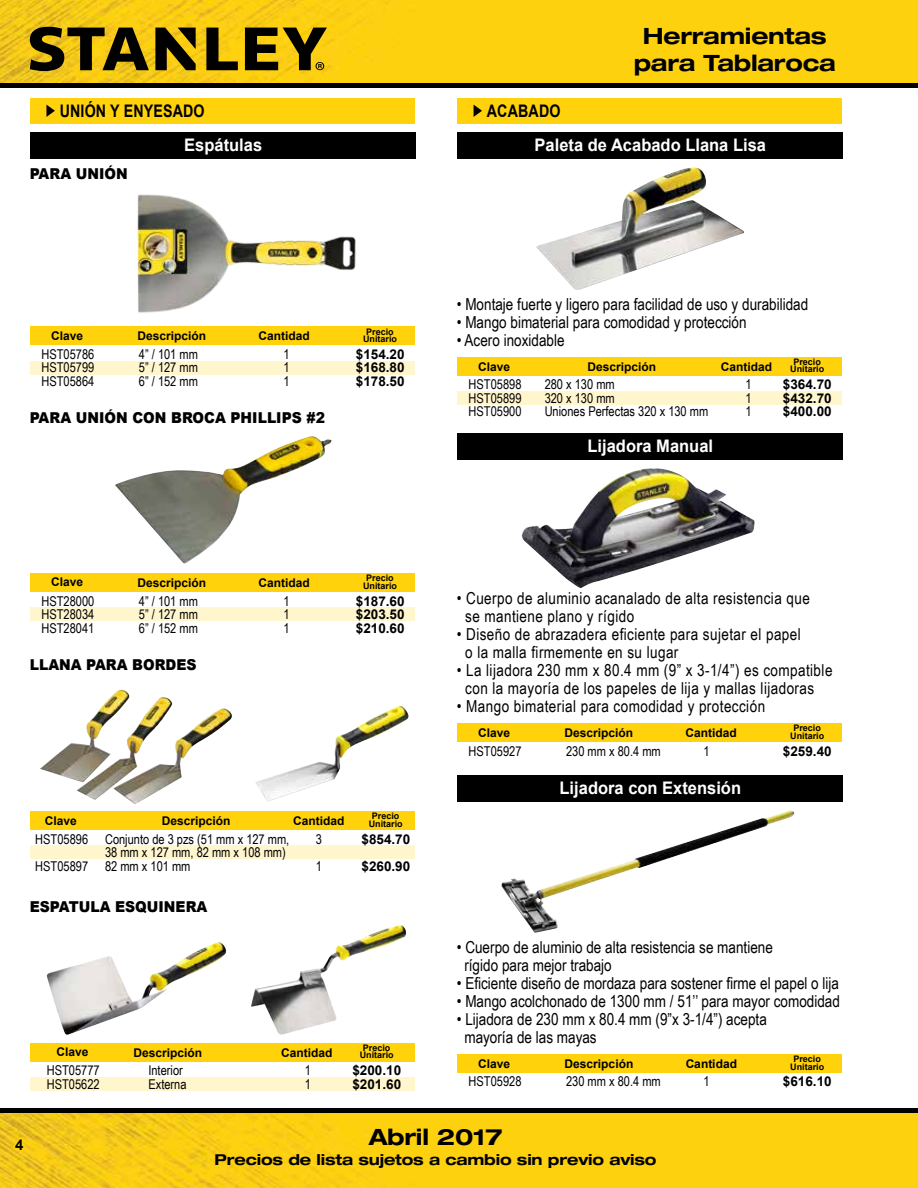
<style>
.page{position:relative;width:918px;height:1188px;background:#fff}
.page>*{position:absolute;margin:0;border:0;box-sizing:border-box;transform-origin:0 0}
.t1{font:700 expanded 22.5px/27px "Helvetica Neue";letter-spacing:-.01em;color:#000;text-align:center}
.t2{font:700 17.4px "Arial";color:#fff;scale:.95 1}
.t3{font:700 17.4px "Arial";letter-spacing:.01em;color:#000;scale:.82 1}
.t4{font:16.5px/18px "Arial Narrow";color:#000}
.t5{font:16.5px/18px "Arial Narrow";letter-spacing:.025em;color:#000}
.t6{font:900 15px "Arial";color:#000;scale:.93 1}
.t7{font:700 expanded 15px "Helvetica Neue";letter-spacing:-.01em;color:#000}
.t8{font:700 15px "Arial";color:#000}
.t9{font:13.5px/13.5px "Arial Narrow";color:#000;text-align:justify}
.t10{font:700 13.5px/13.5px "Arial";color:#000;text-align:justify}
.t11{font:700 12px "Arial";color:#000}
.t12{font:700 9px/7.5px "Arial";color:#000;text-align:center}
</style>
<div class="page">
<img style="left:0;top:0;width:918px;height:84px">
<img style="left:0;top:1113px;width:918px;height:75px">
<div style="left:0;top:1108px;width:918px;height:5px;background:#000"></div>
<hr style="left:0;top:84px;width:918px;height:4px;background:#000">
<svg style="left:12px;top:1132px;width:14px;height:21px"></svg>
<svg style="left:155px;top:28px;width:41px;height:42px;background:#564706"></svg>
<svg style="left:206px;top:28px;width:32px;height:42px"></svg>
<svg style="left:30px;top:27px;width:119px;height:44px;background:#76600b"></svg>
<svg style="left:245px;top:28px;width:82px;height:42px;background:#776108"></svg>
<div style="left:457px;top:132px;width:386px;height:26px;background:#000"></div>
<div style="left:457px;top:433px;width:386px;height:26px;background:#000"></div>
<div style="left:30px;top:132px;width:386px;height:26px;background:#000"></div>
<div style="left:30px;top:361px;width:384px;height:13px;background:#fff6ce"></div>
<div style="left:457px;top:392px;width:384px;height:13px;background:#fff6ce"></div>
<div style="left:30px;top:608px;width:384px;height:13px;background:#fff6ce"></div>
<div style="left:30px;top:846px;width:384px;height:13px;background:#fff6ce"></div>
<div style="left:30px;top:1077px;width:384px;height:14px;background:#fff6ce"></div>
<div style="left:30px;top:327px;width:384px;height:18px;background:#ffd20b"></div>
<div style="left:457px;top:357px;width:384px;height:18px;background:#ffd20b"></div>
<div style="left:457px;top:724px;width:384px;height:18px;background:#ffd20b"></div>
<div style="left:30px;top:574px;width:384px;height:18px;background:#ffd20b"></div>
<div style="left:30px;top:812px;width:384px;height:18px;background:#ffd20b"></div>
<div style="left:30px;top:1043px;width:384px;height:18px;background:#ffd20b"></div>
<div style="left:30px;top:98px;width:384px;height:25px;background:#ffd20b"></div>
<div style="left:457px;top:98px;width:384px;height:25px;background:#ffd20b"></div>
<svg style="left:46px;top:105px;width:9px;height:12px"></svg>
<svg style="left:474px;top:105px;width:8px;height:12px"></svg>
<div style="left:457px;top:775px;width:386px;height:26px;background:#000"></div>
<div style="left:457px;top:1054px;width:384px;height:19px;background:#ffd20b"></div>
<img style="left:137px;top:194px;width:219px;height:119px">
<img style="left:115px;top:436px;width:217px;height:128px">
<img style="left:40px;top:690px;width:168px;height:114px">
<img style="left:255px;top:706px;width:153px;height:96px">
<img style="left:47px;top:942px;width:179px;height:93px">
<img style="left:251px;top:925px;width:155px;height:110px">
<img style="left:536px;top:167px;width:208px;height:123px">
<img style="left:521px;top:468px;width:234px;height:120px">
<img style="left:502px;top:810px;width:292px;height:123px">
<p class="t3" style="left:60px;top:99px;width:178px">UNIÓN Y ENYESADO</p>
<p class="t3" style="left:487px;top:99px;width:91px">ACABADO</p>
<h1 class="t1" style="left:634px;top:22px;width:204px">Herramientas para Tablaroca</h1>
<p class="t6" style="left:30px;top:162px;width:107px">PARA UNIÓN</p>
<p class="t2" style="left:184px;top:133px;width:84px">Espátulas</p>
<p class="t2" style="left:535px;top:133px;width:245px">Paleta de Acabado Llana Lisa</p>
<p class="t11" style="left:51px;top:328px;width:34px">Clave</p>
<p class="t11" style="left:138px;top:328px;width:70px">Descripción</p>
<p class="t11" style="left:259px;top:328px;width:53px">Cantidad</p>
<p class="t12" style="left:363px;top:328px;width:36px">Precio<br>Unitario</p>
<p class="t4" style="left:457px;top:295px;width:353px">• Montaje fuerte y ligero para facilidad de uso y durabilidad</p>
<p class="t4" style="left:457px;top:313px;width:291px">• Mango bimaterial para comodidad y protección</p>
<p class="t4" style="left:457px;top:331px;width:109px">• Acero inoxidable</p>
<p class="t9" style="left:41px;top:347px;width:54px">HST05786<br>HST05799<br>HST05864</p>
<p class="t9" style="left:139px;top:347px;width:61px">4” / 101 mm 5” / 127 mm 6” / 152 mm</p>
<p class="t9" style="left:283px;top:347px;width:8px">1<br>1<br>1</p>
<p class="t10" style="left:356px;top:348px;width:50px">$154.20 $168.80 $178.50</p>
<p class="t6" style="left:30px;top:407px;width:319px">PARA UNIÓN CON BROCA PHILLIPS #2</p>
<p class="t11" style="left:478px;top:359px;width:34px">Clave</p>
<p class="t9" style="left:469px;top:377px;width:54px">HST05898<br>HST05899<br>HST05900</p>
<p class="t11" style="left:588px;top:359px;width:70px">Descripción</p>
<p class="t9" style="left:545px;top:377px;width:165px;text-align:left">280 x 130 mm<br>320 x 130 mm<br>Uniones Perfectas 320 x 130 mm</p>
<p class="t11" style="left:721px;top:359px;width:53px">Cantidad</p>
<p class="t9" style="left:746px;top:377px;width:8px">1<br>1<br>1</p>
<p class="t12" style="left:790px;top:358px;width:36px">Precio<br>Unitario</p>
<p class="t10" style="left:783px;top:378px;width:50px">$364.70 $432.70 $400.00</p>
<p class="t2" style="left:588px;top:434px;width:134px">Lijadora Manual</p>
<p class="t11" style="left:51px;top:574px;width:34px">Clave</p>
<p class="t11" style="left:138px;top:575px;width:70px">Descripción</p>
<p class="t11" style="left:259px;top:575px;width:53px">Cantidad</p>
<p class="t12" style="left:363px;top:575px;width:36px">Precio<br>Unitario</p>
<p class="t9" style="left:41px;top:594px;width:54px">HST28000<br>HST28034<br>HST28041</p>
<p class="t9" style="left:139px;top:594px;width:61px">4” / 101 mm 5” / 127 mm 6” / 152 mm</p>
<p class="t6" style="left:30px;top:653px;width:181px">LLANA PARA BORDES</p>
<p class="t9" style="left:283px;top:594px;width:8px">1<br>1<br>1</p>
<p class="t10" style="left:356px;top:594px;width:50px">$187.60 $203.50 $210.60</p>
<p class="t5" style="left:465px;top:589px;width:346px;text-indent:-8px">• Cuerpo de aluminio acanalado de alta resistencia que se mantiene plano y rígido</p>
<p class="t5" style="left:465px;top:625px;width:337px;text-indent:-8px">• Diseño de abrazadera eficiente para sujetar el papel o la malla firmemente en su lugar</p>
<p class="t5" style="left:465px;top:661px;width:369px;text-indent:-8px">• La lijadora 230 mm x 80.4 mm (9” x 3-1/4”) es compatible con la mayoría de los papeles de lija y mallas lijadoras</p>
<p class="t5" style="left:457px;top:697px;width:310px">• Mango bimaterial para comodidad y protección</p>
<p class="t11" style="left:478px;top:725px;width:34px">Clave</p>
<p class="t11" style="left:565px;top:725px;width:70px">Descripción</p>
<p class="t11" style="left:686px;top:725px;width:53px">Cantidad</p>
<p class="t12" style="left:790px;top:725px;width:36px">Precio<br>Unitario</p>
<p class="t9" style="left:469px;top:744px;width:54px">HST05927</p>
<p class="t9" style="left:566px;top:744px;width:96px">230 mm x 80.4 mm</p>
<p class="t9" style="left:704px;top:744px;width:8px">1</p>
<p class="t10" style="left:783px;top:745px;width:50px">$259.40</p>
<p class="t2" style="left:560px;top:776px;width:193px">Lijadora con Extensión</p>
<p class="t11" style="left:45px;top:812px;width:34px">Clave</p>
<p class="t11" style="left:162px;top:813px;width:70px">Descripción</p>
<p class="t11" style="left:293px;top:813px;width:53px">Cantidad</p>
<p class="t12" style="left:369px;top:813px;width:36px">Precio<br>Unitario</p>
<p class="t9" style="left:35px;top:825px;width:54px;line-height:27px">HST05896<br>HST05897</p>
<p class="t9" style="left:105px;top:832px;width:186px;text-align:left">Conjunto de 3 pzs (51 mm x 127 mm,<br>38 mm x 127 mm, 82 mm x 108 mm)<br>82 mm x 101 mm</p>
<p class="t9" style="left:316px;top:825px;width:8px;line-height:27px">3<br>1</p>
<p class="t10" style="left:361px;top:826px;width:50px;line-height:27px">$854.70 $260.90</p>
<p class="t6" style="left:30px;top:896px;width:192px">ESPATULA ESQUINERA</p>
<p class="t11" style="left:56px;top:1044px;width:34px">Clave</p>
<p class="t9" style="left:47px;top:1063px;width:54px">HST05777<br>HST05622</p>
<p class="t11" style="left:134px;top:1044px;width:70px">Descripción</p>
<p class="t9" style="left:148px;top:1063px;width:40px">Interior<br>Externa</p>
<p class="t11" style="left:281px;top:1044px;width:53px">Cantidad</p>
<p class="t9" style="left:305px;top:1063px;width:8px">1<br>1</p>
<p class="t12" style="left:360px;top:1044px;width:36px">Precio<br>Unitario</p>
<p class="t10" style="left:352px;top:1064px;width:50px">$200.10 $201.60</p>
<p class="t4" style="left:464px;top:938px;width:310px;text-indent:-8px">• Cuerpo de aluminio de alta resistencia se mantiene rígido para mejor trabajo</p>
<p class="t4" style="left:457px;top:974px;width:384px">• Eficiente diseño de mordaza para sostener firme el papel o lija</p>
<p class="t4" style="left:457px;top:992px;width:385px">• Mango acolchonado de 1300 mm / 51’’ para mayor comodidad</p>
<p class="t4" style="left:464px;top:1010px;width:304px;text-indent:-8px">• Lijadora de 230 mm x 80.4 mm (9”x 3-1/4”) acepta mayoría de las mayas</p>
<p class="t11" style="left:478px;top:1056px;width:34px">Clave</p>
<p class="t11" style="left:565px;top:1056px;width:70px">Descripción</p>
<p class="t11" style="left:686px;top:1056px;width:53px">Cantidad</p>
<p class="t12" style="left:790px;top:1055px;width:36px">Precio<br>Unitario</p>
<p class="t9" style="left:469px;top:1074px;width:54px">HST05928</p>
<p class="t9" style="left:566px;top:1074px;width:96px">230 mm x 80.4 mm</p>
<p class="t9" style="left:704px;top:1074px;width:8px">1</p>
<p class="t10" style="left:783px;top:1075px;width:50px">$616.10</p>
<p class="t8" style="left:15px;top:1134px;width:10px">4</p>
<h1 class="t1" style="left:369px;top:1123px;width:135px">Abril 2017</h1>
<p class="t7" style="left:215px;top:1151px;width:444px">Precios de lista sujetos a cambio sin previo aviso</p>
</div>
